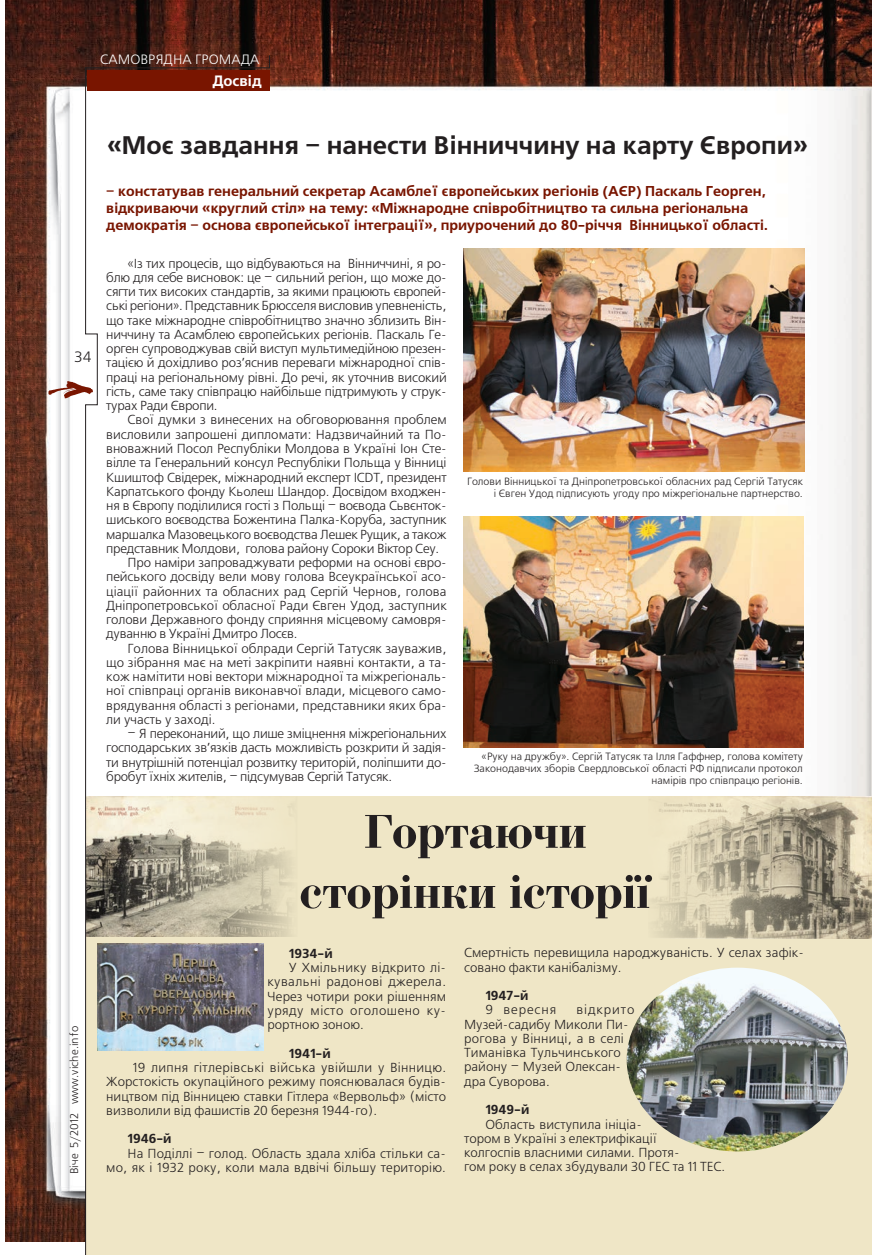
<style>
.page{position:relative;width:872px;height:1255px;background:#fff}
.page>*{position:absolute;margin:0;border:0;box-sizing:border-box;transform-origin:0 0}
.t1{font:700 25.35px "Free Set C";color:#231f20}
.rubrica_left{font:700 15px "Free Set C";color:#fff}
.foto{font:15px "Free Set C";color:#231f20}
.vrez{font:700 14.25px/17.1px "Free Set C";color:#791500}
.rubrica_right{font:13.5px "Free Set C";color:#fff}
.text_freeset{font:13.05px/14.2px "Free Set C";color:#231f20;text-align:justify}
.text_freeset-2{font:700 13.05px "Free Set C";color:#231f20}
.text_freeset-3{font:13.05px "Free Set C";letter-spacing:.07em;color:#231f20}
.t2{font:11.25px "Free Set C";color:#231f20}
.foto-2{font:10.5px/12px "Free Set C";color:#231f20;text-align:right}
</style>
<div class="page">
<img style="left:6px;top:0;width:866px;height:1241px">
<div style="left:86px;top:796px;width:786px;height:458px;background:#efe6c6"></div>
<img style="left:463px;top:249px;width:342px;height:222px">
<img style="left:463px;top:517px;width:341px;height:230px">
<img style="left:626px;top:967px;width:222px;height:184px">
<img style="left:652px;top:796px;width:220px;height:142px">
<img style="left:270px;top:806px;width:22px;height:130px">
<svg style="left:301px;top:875px;width:351px;height:43px"></svg>
<svg style="left:365px;top:815px;width:220px;height:43px"></svg>
<svg style="left:48px;top:55px;width:222px;height:1199px"></svg>
<div style="left:87px;top:70px;width:183px;height:20px;background:#791500"></div>
<p class="rubrica_right" style="left:100px;top:52px;width:161px">САМОВРЯДНА ГРОМАДА</p>
<p class="rubrica_left" style="left:212px;top:72px;width:51px">Досвід</p>
<p class="foto" style="left:75px;top:349px;width:19px">34</p>
<p class="t1" style="left:107px;top:131px;width:702px">«Моє завдання – нанести Вінниччину на карту Європи»</p>
<p class="vrez" style="left:106px;top:183px;width:663px">– констатував генеральний секретар Асамблеї європейських регіонів (АЄР) Паскаль Георген, відкриваючи «круглий стіл» на тему: «Міжнародне співробітництво та сильна регіональна демократія – основа європейської інтеграції», приурочений до 80-річчя Вінницької області.</p>
<p class="text_freeset" style="left:106px;top:256px;width:342px;text-indent:21px">«Із тих процесів, що відбуваються на Вінниччині, я ро&shy;блю для себе висновок: це – сильний регіон, що може до&shy;сягти тих високих стандартів, за якими працюють європей&shy;ські регіони». Представник Брюсселя висловив упевненість, що таке міжнародне співробітництво значно зблизить Він&shy;ниччину та Асамблею європейських регіонів. Паскаль Ге&shy;орген супроводжував свій виступ мультимедійною презен&shy;тацією й дохідливо роз’яснив переваги міжнародної спів&shy;праці на регіональному рівні. До речі, як уточнив високий гість, саме таку співпрацю найбільше підтримують у струк&shy;турах Ради Європи.</p>
<p class="text_freeset" style="left:106px;top:413px;width:342px;text-indent:21px">Свої думки з винесених на обговорювання проблем висловили запрошені дипломати: Надзвичайний та По&shy;вноважний Посол Республіки Молдова в Україні Іон Сте&shy;вілле та Генеральний консул Республіки Польща у Вінниці Кшиштоф Свідерек, міжнародний експерт ICDT, президент Карпатського фонду Кьолеш Шандор. Досвідом входжен&shy;ня в Європу поділилися гості з Польщі – воєвода Сьвєнток&shy;шиського воєводства Божентина Палка- Коруба, заступник маршалка Мазовецького воєводства Лешек Рущик, а також представник Молдови, голова району Сороки Віктор Сеу.</p>
<p class="text_freeset" style="left:106px;top:556px;width:342px;text-indent:21px">Про наміри запроваджувати реформи на основі євро&shy;пейського досвіду вели мову голова Всеукраїнської асо&shy;ціації районних та обласних рад Сергій Чернов, голова Дніпропетровської обласної Ради Євген Удод, заступник голови Державного фонду сприяння місцевому самовря&shy;дуванню в Україні Дмитро Лосєв.</p>
<p class="text_freeset" style="left:106px;top:641px;width:342px;text-indent:21px">Голова Вінницької облради Сергій Татусяк зауважив, що зібрання має на меті закріпити наявні контакти, а та&shy;кож намітити нові вектори міжнародної та міжрегіональ&shy;ної співпраці органів виконавчої влади, місцевого само&shy;врядування області з регіонами, представники яких бра&shy;ли участь у заході.</p>
<p class="text_freeset" style="left:106px;top:727px;width:342px;text-indent:21px">– Я переконаний, що лише зміцнення міжрегіональних господарських зв’язків дасть можливість розкрити й задія&shy;ти внутрішній потенціал розвитку територій, поліпшити до&shy;бробут їхніх жителів, – підсумував Сергій Татусяк.</p>
<p class="foto-2" style="left:467px;top:475px;width:337px">Голови Вінницької та Дніпропетровської обласних рад Сергій Татусяк і Євген Удод підписують угоду про міжрегіональне партнерство.</p>
<p class="foto-2" style="left:474px;top:750px;width:330px">«Руку на дружбу». Сергій Татусяк та Ілля Гаффнер, голова комітету<br>Законодавчих зборів Свердловської області РФ підписали протокол намірів про співпрацю регіонів.</p>
<p class="t2" style="left:68px;top:1174px;width:150px;rotate:-90deg">Віче 5/2012 www.viche.info</p>
<p class="text_freeset-2" style="left:289px;top:945px;width:45px">1934-й</p>
<p class="text_freeset" style="left:267px;top:961px;width:180px;text-indent:21px">У Хмільнику відкрито лі&shy;кувальні радонові джерела.<br>Через чотири роки рішенням уряду місто оголошено ку&shy;рортною зоною.</p>
<p class="text_freeset-2" style="left:289px;top:1045px;width:44px">1941-й</p>
<p class="text_freeset" style="left:106px;top:1060px;width:341px;text-indent:27px">19 липня гітлерівські війська увійшли у Вінницю.<br>Жорстокість окупаційного режиму пояснювалася будів&shy;ництвом під Вінницею ставки Гітлера «Вервольф» (місто визволили від фашистів 20 березня 1944- го).</p>
<p class="text_freeset-2" style="left:128px;top:1131px;width:46px">1946-й</p>
<p class="text_freeset" style="left:106px;top:1146px;width:341px;text-align:right">На Поділлі – голод. Область здала хліба стільки са&shy;мо, як і 1932 року, коли мала вдвічі більшу територію.</p>
<p class="text_freeset" style="left:464px;top:946px;width:341px">Смертність перевищила народжуваність. У селах зафік&shy;совано факти канібалізму.</p>
<p class="text_freeset-2" style="left:485px;top:988px;width:45px">1947-й</p>
<p class="text_freeset-3" style="left:485px;top:1002px;width:72px">9 вересня</p>
<p class="text_freeset" style="left:464px;top:1003px;width:172px;text-align:left;text-indent:112px">відкрито<br>Музей-садибу Миколи Пи&shy;рогова у Вінниці, а в селі<br>Тиманівка Тульчинського району – Музей Олексан&shy;дра Суворова.</p>
<p class="text_freeset-2" style="left:485px;top:1102px;width:46px">1949-й</p>
<p class="text_freeset" style="left:464px;top:1117px;width:263px;text-align:left;text-indent:21px">Область виступила ініціа-<br>тором в Україні з електрифікації<br>колгоспів власними силами. Протя-<br>гом року в селах збудували 30 ГЕС та 11 ТЕС.</p>
</div>
